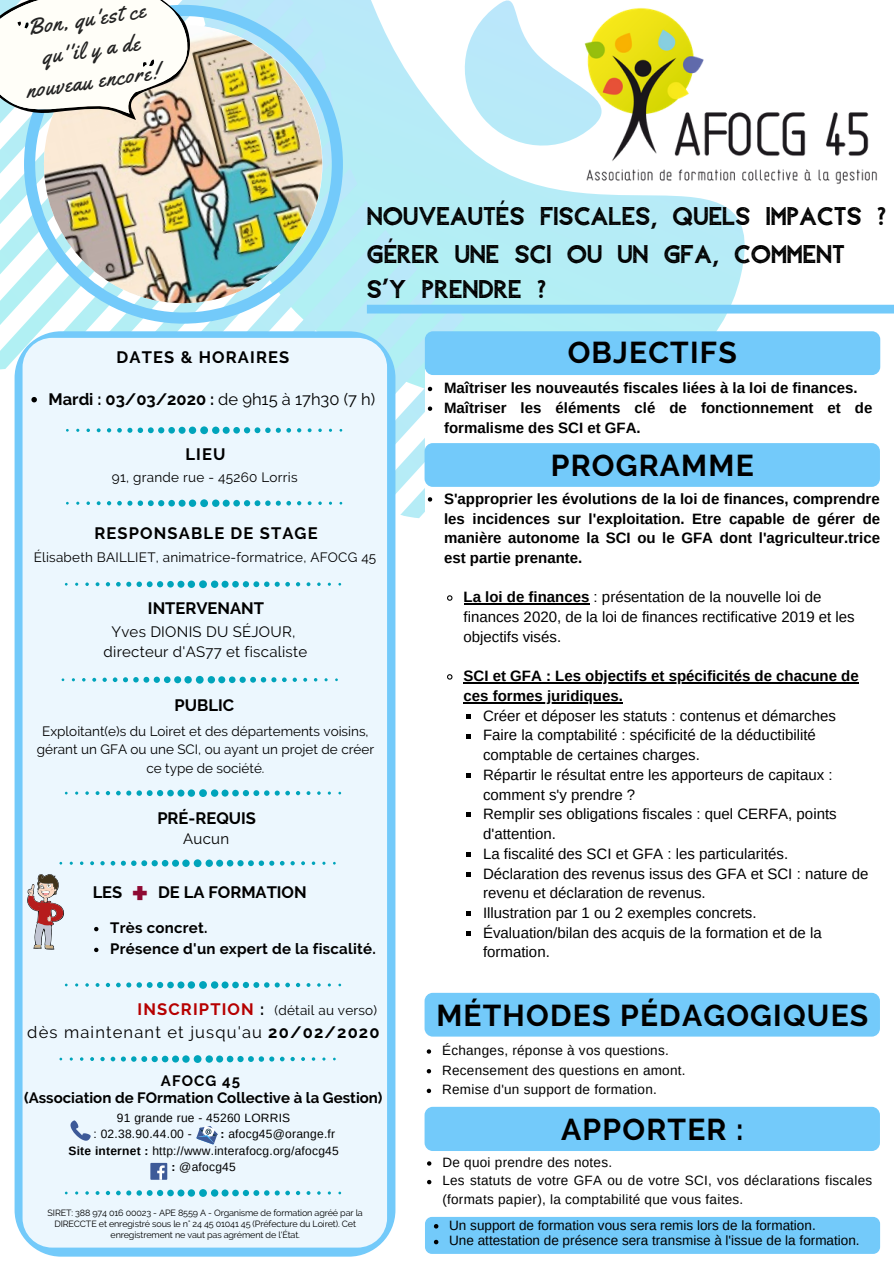
<style>
.page{position:relative;width:894px;height:1264px;background:#fff}
.page>*{position:absolute;margin:0;border:0;box-sizing:border-box;transform-origin:0 0}
.t1{font:700 42px "Raleway";color:#8e0a33}
.t2{font:700 30px "Raleway";letter-spacing:.04em;color:#000}
.t3{font:25.5px/35.1px "Aleppo";color:#000}
.t4{font:22.35px/31.2px "Yellowtail";color:#222;text-align:center}
.t5{font:700 16.5px "Raleway";color:#000}
.t6{font:16.5px/23px "Raleway";letter-spacing:.07em;color:#000;text-align:center}
.t7{font:700 16.5px "Raleway";letter-spacing:.07em;color:#000}
.t8{font:15px/19.6px "Arimo";color:#000}
.t9{font:700 15px/19.6px "Arimo";color:#000}
.t10{font:700 15px/16.5px "Raleway";letter-spacing:.015em;color:#000;text-align:center}
.t11{font:15px/20.9px "Raleway";letter-spacing:.015em;color:#000;text-align:center}
.t12{font:13.5px/19.6px "Arimo";letter-spacing:.02em;color:#000}
.t13{font:13.5px/18.6px "Raleway";color:#000;text-align:center}
.t14{font:13.5px/15.8px "Arimo";color:#000}
.t15{font:13.5px "Raleway";letter-spacing:.02em;color:#000}
.t16{font:12px/16.5px "Arimo";letter-spacing:.02em;color:#000}
.t17{font:9px/10.9px "Raleway";letter-spacing:-.015em;color:#000;text-align:center}
.s1{font-weight:400}
.s2{font-weight:700;color:#b60000}
.s3{font-weight:700}
</style>
<div class="page">
<svg style="left:637px;top:195px;width:180px;height:136px;fill:#b7edf8"></svg>
<svg style="left:0;top:0;width:637px;height:543px;fill:#b5eef6"></svg>
<svg style="left:431px;top:0;width:206px;height:178px"></svg>
<div style="left:424px;top:369px;width:469px;height:894px;background:#fff"></div>
<div style="left:15px;top:331px;width:380px;height:925px;background:#73cafa;border-radius:47px"></div>
<div style="left:23px;top:338px;width:364px;height:909px;background:#ecf7fe;border-radius:30px"></div>
<svg style="left:24px;top:5px;width:319px;height:319px;fill:#b6ecf9"></svg>
<svg style="left:65px;top:789px;width:276px;height:8px"></svg>
<img style="left:580px;top:5px;width:297px;height:182px">
<div style="left:367px;top:305px;width:526px;height:8px;background:#73cafa"></div>
<svg style="left:66px;top:426px;width:276px;height:8px"></svg>
<svg style="left:66px;top:499px;width:276px;height:8px"></svg>
<svg style="left:65px;top:1189px;width:276px;height:7px"></svg>
<svg style="left:65px;top:580px;width:276px;height:8px"></svg>
<svg style="left:59px;top:1055px;width:276px;height:7px"></svg>
<div style="left:150px;top:1162px;width:17px;height:17px;background:#3d5a98"></div>
<svg style="left:157px;top:1165px;width:8px;height:14px"></svg>
<svg style="left:196px;top:1126px;width:21px;height:18px"></svg>
<svg style="left:70px;top:1120px;width:21px;height:20px"></svg>
<svg style="left:65px;top:981px;width:276px;height:7px"></svg>
<svg style="left:27px;top:874px;width:37px;height:75px"></svg>
<svg style="left:59px;top:859px;width:276px;height:8px"></svg>
<div style="left:424px;top:443px;width:455px;height:44px;background:#73cafa;border-radius:8px"></div>
<svg style="left:426px;top:1049px;width:5px;height:4px"></svg>
<svg style="left:426px;top:1069px;width:5px;height:4px"></svg>
<svg style="left:426px;top:1088px;width:5px;height:5px"></svg>
<div style="left:424px;top:992px;width:455px;height:44px;background:#73cafa;border-radius:8px"></div>
<div style="left:425px;top:331px;width:455px;height:44px;background:#73cafa;border-radius:8px"></div>
<div style="left:425px;top:1216px;width:454px;height:37px;background:#73cafa;border-radius:7px"></div>
<svg style="left:427px;top:1161px;width:4px;height:4px"></svg>
<svg style="left:427px;top:1179px;width:4px;height:5px"></svg>
<div style="left:424px;top:1106px;width:455px;height:44px;background:#73cafa;border-radius:8px"></div>
<svg style="left:427px;top:497px;width:5px;height:4px"></svg>
<svg style="left:447px;top:595px;width:6px;height:6px"></svg>
<hr style="left:463px;top:603px;width:126px;height:1px;background:#000">
<svg style="left:447px;top:674px;width:6px;height:6px"></svg>
<hr style="left:463px;top:682px;width:395px;height:1px;background:#000">
<hr style="left:463px;top:702px;width:159px;height:1px;background:#000">
<svg style="left:466px;top:714px;width:4px;height:4px"></svg>
<svg style="left:466px;top:734px;width:4px;height:4px"></svg>
<svg style="left:466px;top:773px;width:4px;height:4px"></svg>
<svg style="left:466px;top:812px;width:4px;height:5px"></svg>
<svg style="left:466px;top:852px;width:4px;height:4px"></svg>
<svg style="left:466px;top:872px;width:4px;height:4px"></svg>
<svg style="left:466px;top:911px;width:4px;height:4px"></svg>
<svg style="left:466px;top:931px;width:4px;height:4px"></svg>
<img style="left:29px;top:10px;width:308px;height:308px">
<svg style="left:31px;top:397px;width:6px;height:5px"></svg>
<svg style="left:0;top:0;width:201px;height:142px"></svg>
<svg style="left:427px;top:387px;width:5px;height:4px"></svg>
<svg style="left:427px;top:406px;width:5px;height:5px"></svg>
<svg style="left:434px;top:1224px;width:4px;height:4px"></svg>
<svg style="left:434px;top:1239px;width:4px;height:5px"></svg>
<svg style="left:94px;top:926px;width:4px;height:5px"></svg>
<svg style="left:94px;top:947px;width:4px;height:5px"></svg>
<svg style="left:62px;top:676px;width:276px;height:7px"></svg>
<h3 class="t4" style="left:15px;top:13px;width:135px;rotate:-8deg">Bon, qu'est ce qu''il y a de nouveau encore!</h3>
<h3 class="t3" style="left:367px;top:197px;width:520px">NOUVEAUTÉS FISCALES, QUELS IMPACTS ?</h3>
<h3 class="t3" style="left:367px;top:235px;width:479px">GÉRER UNE SCI OU UN GFA, COMMENT<br>S'Y PRENDRE ?</h3>
<p class="t7" style="left:117px;top:347px;width:174px">DATES &amp; HORAIRES</p>
<p class="t5" style="left:48px;top:389px;width:328px">Mardi : 03/03/2020 : <span class="s1">de 9h15 à 17h30 (7 h)</span></p>
<p class="t5" style="left:185px;top:444px;width:42px">LIEU</p>
<p class="t15" style="left:112px;top:469px;width:187px">91, grande rue - 45260 Lorris</p>
<p class="t7" style="left:94px;top:523px;width:225px">RESPONSABLE DE STAGE</p>
<p class="t13" style="left:34px;top:548px;width:344px">Élisabeth BAILLIET, animatrice-formatrice, AFOCG 45</p>
<p class="t5" style="left:148px;top:598px;width:117px">INTERVENANT</p>
<p class="t11" style="left:104px;top:621px;width:205px">Yves DIONIS DU SÉJOUR, directeur d'AS77 et fiscaliste</p>
<p class="t5" style="left:175px;top:696px;width:61px">PUBLIC</p>
<p class="t13" style="left:37px;top:721px;width:339px">Exploitant(e)s du Loiret et des départements voisins, gérant un GFA ou une SCI, ou ayant un projet de créer ce type de société.</p>
<p class="t5" style="left:157px;top:808px;width:100px">PRÉ-REQUIS</p>
<p class="t11" style="left:183px;top:827px;width:47px">Aucun</p>
<h1 class="t1" style="left:131px;top:868px;width:19px">+</h1>
<p class="t5" style="left:93px;top:882px;width:31px">LES</p>
<p class="t5" style="left:158px;top:882px;width:150px">DE LA FORMATION</p>
<p class="t10" style="left:110px;top:917px;width:267px;line-height:20.9px;text-align:left">Très concret.<br>Présence d'un expert de la fiscalité.</p>
<p class="t6" style="left:27px;top:997px;width:354px"><span class="s2">INSCRIPTION</span> <span class="s3">:<br></span>dès maintenant et jusqu'au <span class="s3">20/02/2020</span></p>
<p class="t13" style="left:274px;top:1000px;width:104px">(détail au verso)</p>
<p class="t10" style="left:24px;top:1072px;width:360px">AFOCG 45<br>(Association de FOrmation Collective à la Gestion)</p>
<p class="t16" style="left:93px;top:1109px;width:198px;text-indent:23px">91 grande rue - 45260 LORRIS : 02.38.90.44.00 -</p>
<p class="t16" style="left:220px;top:1125px;width:116px"><span class="s3">:</span> afocg45@orange.fr</p>
<p class="t16" style="left:68px;top:1142px;width:272px"><span class="s3">Site internet :</span> http://www.interafocg.org/afocg45</p>
<p class="t16" style="left:171px;top:1158px;width:66px"><span class="s3">:</span> @afocg45</p>
<p class="t17" style="left:48px;top:1207px;width:317px">SIRET: 388 974 016 00023 - APE 8559 A - Organisme de formation agréé par la<br>DIRECCTE et enregistré sous le n° 24 45 01041 45 (Préfecture du Loiret). Cet enregistrement ne vaut pas agrément de l'État.</p>
<h2 class="t2" style="left:567px;top:335px;width:170px">OBJECTIFS</h2>
<p class="t9" style="left:444px;top:378px;width:430px">Maîtriser les nouveautés fiscales liées à la loi de finances.<br>Maîtriser les éléments clé de fonctionnement et de formalisme des SCI et GFA.</p>
<h2 class="t2" style="left:550px;top:447px;width:204px">PROGRAMME</h2>
<p class="t9" style="left:444px;top:489px;width:437px;text-align:justify">S'approprier les évolutions de la loi de finances, comprendre les incidences sur l'exploitation. Etre capable de gérer de manière autonome la SCI ou le GFA dont l'agriculteur.trice est partie prenante.</p>
<p class="t8" style="left:463px;top:587px;width:392px"><span class="s3">La loi de finances</span> : présentation de la nouvelle loi de finances 2020, de la loi de finances rectificative 2019 et les objectifs visés.</p>
<p class="t9" style="left:463px;top:666px;width:396px">SCI et GFA : Les objectifs et spécificités de chacune de ces formes juridiques.</p>
<p class="t8" style="left:483px;top:705px;width:386px">Créer et déposer les statuts : contenus et démarches Faire la comptabilité : spécificité de la déductibilité comptable de certaines charges.<br>Répartir le résultat entre les apporteurs de capitaux : comment s'y prendre ?<br>Remplir ses obligations fiscales : quel CERFA, points d'attention.<br>La fiscalité des SCI et GFA : les particularités.<br>Déclaration des revenus issus des GFA et SCI : nature de revenu et déclaration de revenus.<br>Illustration par 1 ou 2 exemples concrets.<br>Évaluation/bilan des acquis de la formation et de la formation.</p>
<h2 class="t2" style="left:436px;top:997px;width:433px">MÉTHODES PÉDAGOGIQUES</h2>
<p class="t12" style="left:442px;top:1040px;width:245px">Échanges, réponse à vos questions.<br>Recensement des questions en amont.<br>Remise d'un support de formation.</p>
<h2 class="t2" style="left:561px;top:1111px;width:184px">APPORTER :</h2>
<p class="t12" style="left:442px;top:1152px;width:431px;line-height:18.6px">De quoi prendre des notes.<br>Les statuts de votre GFA ou de votre SCI, vos déclarations fiscales (formats papier), la comptabilité que vous faites.</p>
<p class="t14" style="left:449px;top:1217px;width:412px">Un support de formation vous sera remis lors de la formation.<br>Une attestation de présence sera transmise à l'issue de la formation.</p>
</div>
